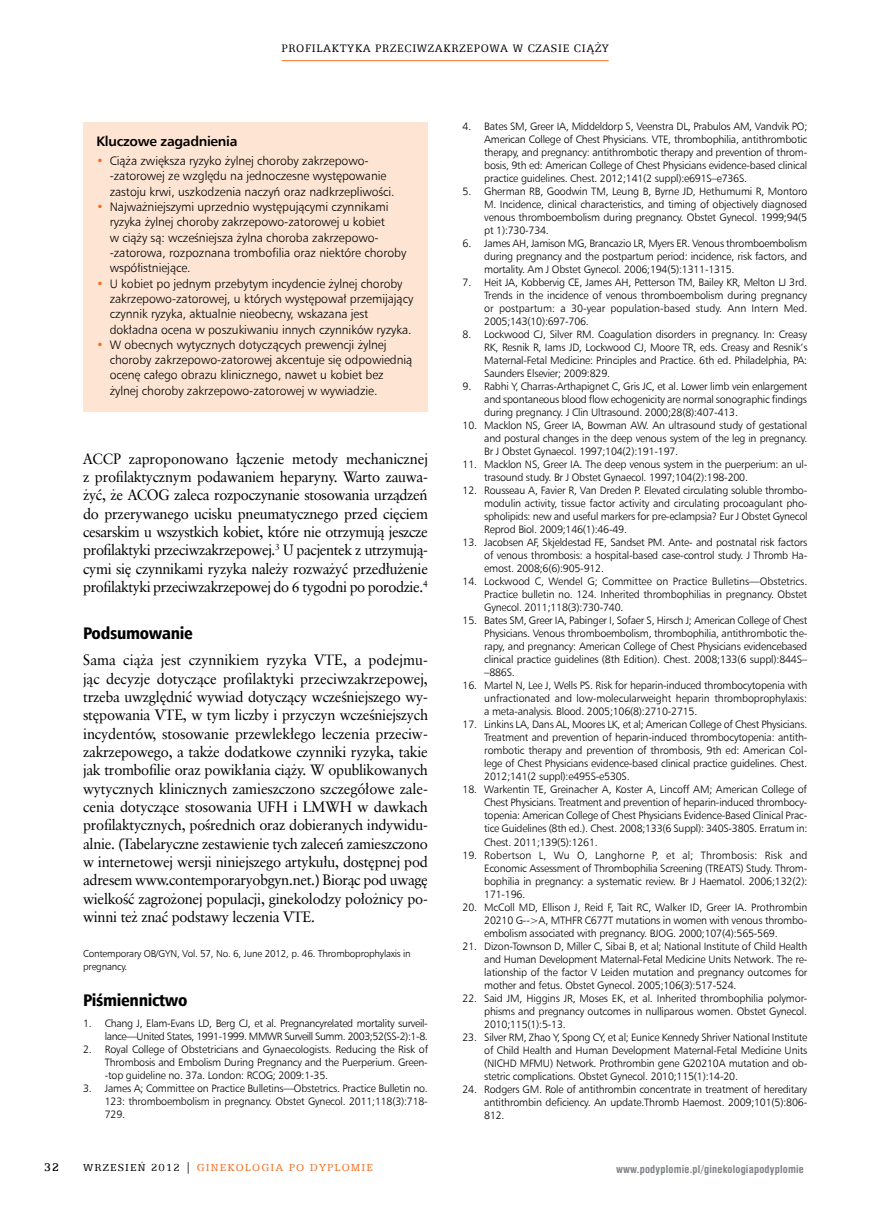
<style>
.page{position:relative;width:889px;height:1217px;background:#fff}
.page>*{position:absolute;margin:0;border:0;box-sizing:border-box;transform-origin:0 0}
.t1{font:16.8px "Humnst 777 Blk Cn EU";letter-spacing:-.02em;color:#000}
.t2{font:15px/18.3px "Class Garmnd EU";letter-spacing:-.025em;color:#000;text-align:justify}
.t3{font:700 13.8px "Humnst 777 EU";letter-spacing:-.02em;color:#000}
.t4{font:12.45px "Egyptian 505 Md EU";color:#000}
.t5{font:12.3px/15.3px "Humnst 777 Lt EU";letter-spacing:-.005em;color:#000}
.t6{font:12.3px "Egyptian 505 EU";letter-spacing:.06em;color:#000;scale:.95 1}
.t7{font:11.4px "Egyptian 505 EU";letter-spacing:.1em;color:#f36f21}
.t8{font:10.65px/13px "Humnst 777 Lt EU";letter-spacing:-.02em;color:#000;text-align:justify}
.t9{font:700 10.5px "Swis 721 Cn EU";letter-spacing:.02em;color:#808285}
.t10{font:9.9px/13px "Humnst 777 Lt EU";letter-spacing:-.02em;color:#000}
.s1{color:#f36f21}
.s2{color:#000}
</style>
<div class="page">
<hr style="left:282px;top:60px;width:327px;height:1px;background:#f36f21">
<div style="left:83px;top:122px;width:345px;height:289px;background:#fee5d3"></div>
<p class="t6" style="left:281px;top:41px;width:346px">PROFILAKTYKA PRZECIWZAKRZEPOWA W CZASIE CIĄŻY</p>
<p class="t3" style="left:96px;top:132px;width:143px">Kluczowe zagadnienia</p>
<p class="t5" style="left:110px;top:153px;width:286px;text-indent:-13px"><span class="s1">•</span> Ciąża zwiększa ryzyko żylnej choroby zakrzepowo--zatorowej ze względu na jednoczesne występowanie zastoju krwi, uszkodzenia naczyń oraz nadkrzepliwości.</p>
<p class="t5" style="left:110px;top:199px;width:298px;text-indent:-13px"><span class="s1">•</span> Najważniejszymi uprzednio występującymi czynnikami ryzyka żylnej choroby zakrzepowo-zatorowej u kobiet<br>w ciąży są: wcześniejsza żylna choroba zakrzepowo--zatorowa, rozpoznana trombofilia oraz niektóre choroby współistniejące.</p>
<p class="t5" style="left:110px;top:275px;width:305px;text-indent:-13px"><span class="s1">•</span> U kobiet po jednym przebytym incydencie żylnej choroby zakrzepowo-zatorowej, u których występował przemijający czynnik ryzyka, aktualnie nieobecny, wskazana jest dokładna ocena w poszukiwaniu innych czynników ryzyka.</p>
<p class="t5" style="left:110px;top:336px;width:304px;text-indent:-13px"><span class="s1">•</span> W obecnych wytycznych dotyczących prewencji żylnej choroby zakrzepowo-zatorowej akcentuje się odpowiednią ocenę całego obrazu klinicznego, nawet u kobiet bez żylnej choroby zakrzepowo-zatorowej w wywiadzie.</p>
<p class="t2" style="left:83px;top:449px;width:346px">ACCP zaproponowano łączenie metody mechanicznej z profilaktycznym podawaniem heparyny. Warto zauwa&shy;żyć, że ACOG zaleca rozpoczynanie stosowania urządzeń do przerywanego ucisku pneumatycznego przed cięciem cesarskim u wszystkich kobiet, które nie otrzymują jeszcze profilaktyki przeciwzakrzepowej.<sup>3</sup> U pacjentek z utrzymują&shy;cymi się czynnikami ryzyka należy rozważyć przedłużenie profilaktyki przeciwzakrzepowej do 6 tygodni po porodzie.<sup>4</sup></p>
<h1 class="t1" style="left:83px;top:622px;width:111px">Podsumowanie</h1>
<p class="t2" style="left:83px;top:650px;width:346px">Sama ciąża jest czynnikiem ryzyka VTE, a podejmu&shy;jąc decyzje dotyczące profilaktyki przeciwzakrzepowej, trzeba uwzględnić wywiad dotyczący wcześniejszego wy&shy;stępowania VTE, w tym liczby i przyczyn wcześniejszych incydentów, stosowanie przewlekłego leczenia przeciw&shy;zakrzepowego, a także dodatkowe czynniki ryzyka, takie jak trombofilie oraz powikłania ciąży. W opublikowanych wytycznych klinicznych zamieszczono szczegółowe zale&shy;cenia dotyczące stosowania UFH i LMWH w dawkach profilaktycznych, pośrednich oraz dobieranych indywidu&shy;alnie. (Tabelaryczne zestawienie tych zaleceń zamieszczono w internetowej wersji niniejszego artykułu, dostępnej pod adresem www.contemporaryobgyn.net.) Biorąc pod uwagę wielkość zagrożonej populacji, ginekolodzy położnicy po&shy;winni też znać podstawy leczenia VTE.</p>
<p class="t10" style="left:83px;top:946px;width:329px">Contemporary OB/GYN, Vol. 57, No. 6, June 2012, p. 46. Thromboprophylaxis in pregnancy.</p>
<h1 class="t1" style="left:83px;top:989px;width:106px">Piśmiennictwo</h1>
<p class="t8" style="left:83px;top:1016px;width:346px;text-align:right">1. Chang J, Elam-Evans LD, Berg CJ, et al. Pregnancyrelated mortality surveil&shy;lance—United States, 1991-1999. MMWR Surveill Summ. 2003;52(SS-2):1-8.</p>
<p class="t8" style="left:105px;top:1042px;width:325px;text-indent:-22px">2. Royal College of Obstetricians and Gynaecologists. Reducing the Risk of Thrombosis and Embolism During Pregnancy and the Puerperium. Green--top guideline no. 37a. London: RCOG; 2009:1-35.</p>
<p class="t8" style="left:105px;top:1081px;width:324px;text-indent:-22px">3. James A; Committee on Practice Bulletins—Obstetrics. Practice Bulletin no.<br>123: thromboembolism in pregnancy. Obstet Gynecol. 2011;118(3):718- 729.</p>
<p class="t4" style="left:44px;top:1159px;width:17px">32</p>
<p class="t7" style="left:83px;top:1160px;width:291px"><span class="s2">WRZESIEŃ 2012 |</span> GINEKOLOGIA PO DYPLOMIE</p>
<p class="t8" style="left:484px;top:120px;width:324px;text-indent:-22px">4. Bates SM, Greer IA, Middeldorp S, Veenstra DL, Prabulos AM, Vandvik PO; American College of Chest Physicians. VTE, thrombophilia, antithrombotic therapy, and pregnancy: antithrombotic therapy and prevention of throm&shy;bosis, 9th ed: American College of Chest Physicians evidence-based clinical practice guidelines. Chest. 2012;141(2 suppl):e691S–e736S.</p>
<p class="t8" style="left:484px;top:185px;width:325px;text-indent:-22px">5. Gherman RB, Goodwin TM, Leung B, Byrne JD, Hethumumi R, Montoro M. Incidence, clinical characteristics, and timing of objectively diagnosed venous thromboembolism during pregnancy. Obstet Gynecol. 1999;94(5 pt 1):730-734.</p>
<p class="t8" style="left:484px;top:237px;width:324px;text-indent:-22px">6. James AH, Jamison MG, Brancazio LR, Myers ER. Venous thromboembolism during pregnancy and the postpartum period: incidence, risk factors, and mortality. Am J Obstet Gynecol. 2006;194(5):1311-1315.</p>
<p class="t8" style="left:484px;top:276px;width:325px;text-indent:-22px">7. Heit JA, Kobbervig CE, James AH, Petterson TM, Bailey KR, Melton LJ 3rd.<br>Trends in the incidence of venous thromboembolism during pregnancy or postpartum: a 30-year population-based study. Ann Intern Med.<br>2005;143(10):697-706.</p>
<p class="t8" style="left:484px;top:328px;width:325px;text-indent:-22px">8. Lockwood CJ, Silver RM. Coagulation disorders in pregnancy. In: Creasy RK, Resnik R, Iams JD, Lockwood CJ, Moore TR, eds. Creasy and Resnik’s Maternal-Fetal Medicine: Principles and Practice. 6th ed. Philadelphia, PA:<br>Saunders Elsevier; 2009:829.</p>
<p class="t8" style="left:484px;top:380px;width:324px;text-indent:-22px">9. Rabhi Y, Charras-Arthapignet C, Gris JC, et al. Lower limb vein enlargement and spontaneous blood flow echogenicity are normal sonographic findings during pregnancy. J Clin Ultrasound. 2000;28(8):407-413.</p>
<p class="t8" style="left:484px;top:419px;width:324px;text-indent:-22px">10. Macklon NS, Greer IA, Bowman AW. An ultrasound study of gestational and postural changes in the deep venous system of the leg in pregnancy.<br>Br J Obstet Gynaecol. 1997;104(2):191-197.</p>
<p class="t8" style="left:484px;top:458px;width:324px;text-indent:-22px">11. Macklon NS, Greer IA. The deep venous system in the puerperium: an ul&shy;trasound study. Br J Obstet Gynaecol. 1997;104(2):198-200.</p>
<p class="t8" style="left:484px;top:484px;width:325px;text-indent:-22px">12. Rousseau A, Favier R, Van Dreden P. Elevated circulating soluble thrombo&shy;modulin activity, tissue factor activity and circulating procoagulant pho&shy;spholipids: new and useful markers for pre-eclampsia? Eur J Obstet Gynecol Reprod Biol. 2009;146(1):46-49.</p>
<p class="t8" style="left:484px;top:536px;width:324px;text-indent:-22px">13. Jacobsen AF, Skjeldestad FE, Sandset PM. Ante- and postnatal risk factors of venous thrombosis: a hospital-based case-control study. J Thromb Ha&shy;emost. 2008;6(6):905-912.</p>
<p class="t8" style="left:484px;top:575px;width:324px;text-indent:-22px">14. Lockwood C, Wendel G; Committee on Practice Bulletins—Obstetrics.<br>Practice bulletin no. 124. Inherited thrombophilias in pregnancy. Obstet Gynecol. 2011;118(3):730-740.</p>
<p class="t8" style="left:484px;top:614px;width:324px;text-indent:-22px">15. Bates SM, Greer IA, Pabinger I, Sofaer S, Hirsch J; American College of Chest Physicians. Venous thromboembolism, thrombophilia, antithrombotic the&shy;rapy, and pregnancy: American College of Chest Physicians evidencebased clinical practice guidelines (8th Edition). Chest. 2008;133(6 suppl):844S– –886S.</p>
<p class="t8" style="left:484px;top:679px;width:324px;text-indent:-22px">16. Martel N, Lee J, Wells PS. Risk for heparin-induced thrombocytopenia with unfractionated and low-molecularweight heparin thromboprophylaxis: a meta-analysis. Blood. 2005;106(8):2710-2715.</p>
<p class="t8" style="left:484px;top:718px;width:324px;text-indent:-22px">17. Linkins LA, Dans AL, Moores LK, et al; American College of Chest Physicians.<br>Treatment and prevention of heparin-induced thrombocytopenia: antith&shy;rombotic therapy and prevention of thrombosis, 9th ed: American Col&shy;lege of Chest Physicians evidence-based clinical practice guidelines. Chest.<br>2012;141(2 suppl):e495S-e530S.</p>
<p class="t8" style="left:484px;top:782px;width:325px;text-indent:-22px">18. Warkentin TE, Greinacher A, Koster A, Lincoff AM; American College of Chest Physicians. Treatment and prevention of heparin-induced thrombocy&shy;topenia: American College of Chest Physicians Evidence-Based Clinical Prac&shy;tice Guidelines (8th ed.). Chest. 2008;133(6 Suppl): 340S-380S. Erratum in:<br>Chest. 2011;139(5):1261.</p>
<p class="t8" style="left:484px;top:847px;width:325px;text-indent:-22px">19. Robertson L, Wu O, Langhorne P, et al; Thrombosis: Risk and Economic Assessment of Thrombophilia Screening (TREATS) Study. Throm&shy;bophilia in pregnancy: a systematic review. Br J Haematol. 2006;132(2):<br>171-196.</p>
<p class="t8" style="left:484px;top:899px;width:325px;text-indent:-22px">20. McColl MD, Ellison J, Reid F, Tait RC, Walker ID, Greer IA. Prothrombin 20210 G--&gt;A, MTHFR C677T mutations in women with venous thrombo&shy;embolism associated with pregnancy. BJOG. 2000;107(4):565-569.</p>
<p class="t8" style="left:484px;top:938px;width:325px;text-indent:-22px">21. Dizon-Townson D, Miller C, Sibai B, et al; National Institute of Child Health and Human Development Maternal-Fetal Medicine Units Network. The re&shy;lationship of the factor V Leiden mutation and pregnancy outcomes for mother and fetus. Obstet Gynecol. 2005;106(3):517-524.</p>
<p class="t8" style="left:484px;top:990px;width:324px;text-indent:-22px">22. Said JM, Higgins JR, Moses EK, et al. Inherited thrombophilia polymor&shy;phisms and pregnancy outcomes in nulliparous women. Obstet Gynecol.<br>2010;115(1):5-13.</p>
<p class="t8" style="left:484px;top:1029px;width:325px;text-indent:-22px">23. Silver RM, Zhao Y, Spong CY, et al; Eunice Kennedy Shriver National Institute of Child Health and Human Development Maternal-Fetal Medicine Units (NICHD MFMU) Network. Prothrombin gene G20210A mutation and ob&shy;stetric complications. Obstet Gynecol. 2010;115(1):14-20.</p>
<p class="t8" style="left:484px;top:1081px;width:324px;text-indent:-22px">24. Rodgers GM. Role of antithrombin concentrate in treatment of hereditary antithrombin deficiency. An update.Thromb Haemost. 2009;101(5):806- 812.</p>
<p class="t9" style="left:616px;top:1162px;width:189px">www.podyplomie.pl/ginekologiapodyplomie</p>
</div>
